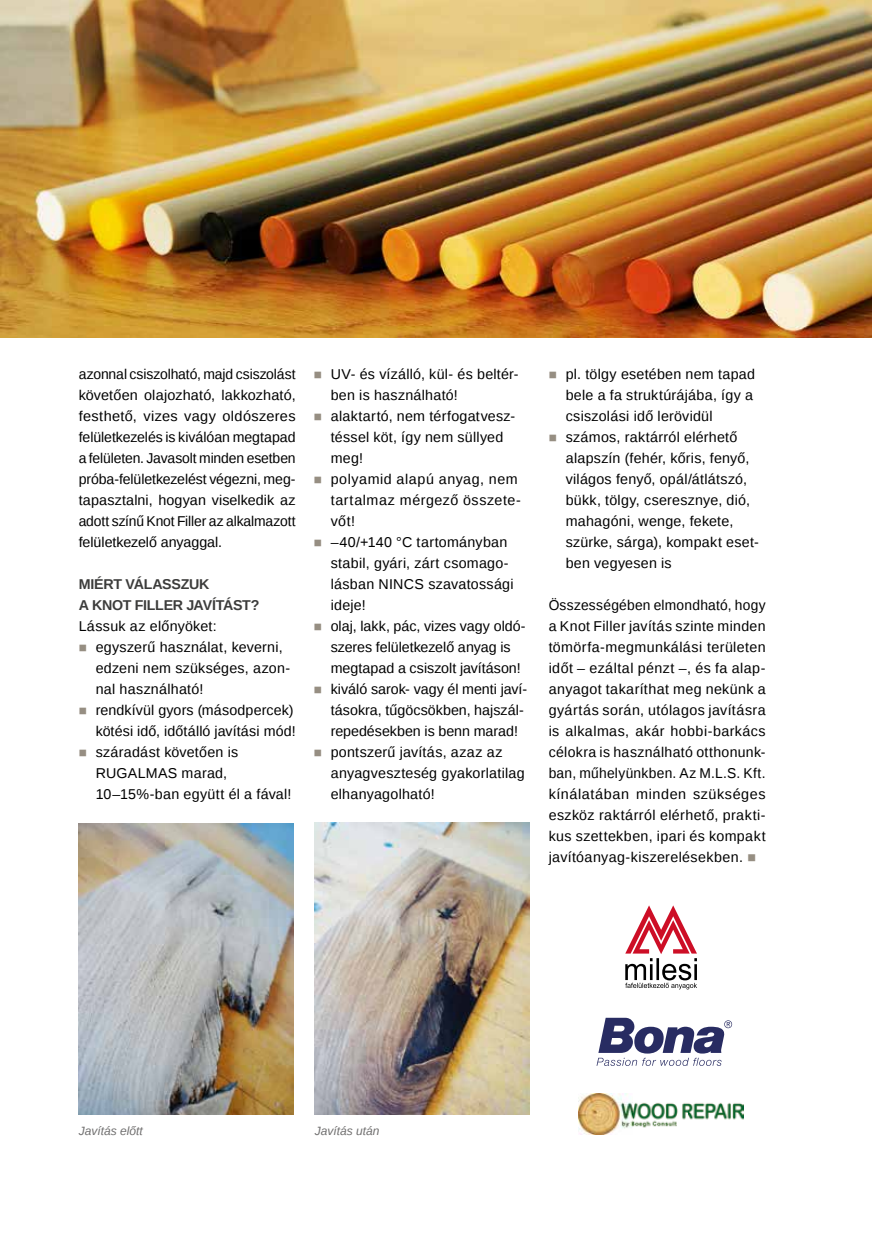
<style>
.page{position:relative;width:872px;height:1242px;background:#fff}
.page>*{position:absolute;margin:0;border:0;box-sizing:border-box;transform-origin:0 0}
.t1{font:14.25px/21px "Liberation Sans";letter-spacing:.015em;color:#000}
.t2{font:14.25px/21px "Liberation Sans";letter-spacing:.04em;color:#000}
.t3{font:700 14.25px/21px "Liberation Sans";letter-spacing:-.015em;color:#3c3c3b}
.t4{font:italic 12px "Liberation Sans";color:#706f6f}
.s1{font-size:13.5px;color:#968e82}
.s2{color:#968e82}
</style>
<div class="page">
<svg style="left:596px;top:1017px;width:136px;height:49px"></svg>
<svg style="left:625px;top:905px;width:72px;height:84px"></svg>
<img style="left:579px;top:1093px;width:164px;height:41px">
<img style="left:0;top:0;width:872px;height:337px">
<img style="left:79px;top:823px;width:214px;height:291px">
<img style="left:315px;top:822px;width:214px;height:292px">
<p class="t1" style="left:79px;top:364px;width:218px;text-align:justify">azonnal csiszolható, majd csiszolást követően olajozható, lakkozható, festhető, vizes vagy oldószeres felületkezelés is kiválóan megtapad a felületen. Javasolt minden esetben próba-felületkezelést végezni, meg&shy;tapasztalni, hogyan viselkedik az adott színű Knot Filler az alkalmazott felületkezelő anyaggal.</p>
<p class="t3" style="left:79px;top:573px;width:182px">MIÉRT VÁLASSZUK<br>A KNOT FILLER JAVÍTÁST?</p>
<p class="t1" style="left:79px;top:616px;width:139px">Lássuk az előnyöket:</p>
<p class="t1" style="left:96px;top:637px;width:196px;text-indent:-17px"><span class="s1">■</span> egyszerű használat, keverni, edzeni nem szükséges, azon&shy;nal használható!</p>
<p class="t1" style="left:79px;top:700px;width:218px;text-align:right"><span class="s1">■</span> rendkívül gyors (másodpercek) kötési idő, időtálló javítási mód!</p>
<p class="t1" style="left:96px;top:742px;width:197px;text-indent:-17px"><span class="s1">■</span> száradást követően is<br>RUGALMAS marad,<br>10–15%-ban együtt él a fával!</p>
<p class="t1" style="left:331px;top:364px;width:189px;text-indent:-17px"><span class="s1">■</span> UV- és vízálló, kül- és beltér&shy;ben is használható!</p>
<p class="t1" style="left:331px;top:406px;width:186px;text-indent:-17px"><span class="s1">■</span> alaktartó, nem térfogatvesz&shy;téssel köt, így nem süllyed meg!</p>
<p class="t2" style="left:331px;top:469px;width:192px;text-indent:-17px"><span class="s1">■</span> polyamid alapú anyag, nem tartalmaz mérgező összete&shy;vőt!</p>
<p class="t1" style="left:331px;top:532px;width:184px;text-indent:-17px"><span class="s1">■</span> –40/+140 °C tartományban stabil, gyári, zárt csomago&shy;lásban NINCS szavatossági ideje!</p>
<p class="t1" style="left:331px;top:616px;width:196px;text-indent:-17px"><span class="s1">■</span> olaj, lakk, pác, vizes vagy oldó&shy;szeres felületkezelő anyag is megtapad a csiszolt javításon!</p>
<p class="t1" style="left:331px;top:679px;width:198px;text-indent:-17px"><span class="s1">■</span> kiváló sarok- vagy él menti javí&shy;tásokra, tűgöcsökben, hajszál&shy;repedésekben is benn marad!</p>
<p class="t1" style="left:331px;top:742px;width:195px;text-indent:-17px"><span class="s1">■</span> pontszerű javítás, azaz az anyagveszteség gyakorlatilag elhanyagolható!</p>
<p class="t1" style="left:565px;top:364px;width:191px;text-indent:-17px"><span class="s1">■</span> pl. tölgy esetében nem tapad bele a fa struktúrájába, így a csiszolási idő lerövidül</p>
<p class="t1" style="left:565px;top:427px;width:195px;text-indent:-17px"><span class="s1">■</span> számos, raktárról elérhető alapszín (fehér, kőris, fenyő, világos fenyő, opál/átlátszó, bükk, tölgy, cseresznye, dió, mahagóni, wenge, fekete, szürke, sárga), kompakt eset&shy;ben vegyesen is</p>
<p class="t1" style="left:548px;top:595px;width:218px;text-align:justify">Összességében elmondható, hogy a Knot Filler javítás szinte minden tömörfa-megmunkálási területen időt – ezáltal pénzt –, és fa alap&shy;anyagot takaríthat meg nekünk a gyártás során, utólagos javításra is alkalmas, akár hobbi-barkács célokra is használható otthonunk&shy;ban, műhelyünkben. Az M.L.S. Kft. kínálatában minden szükséges eszköz raktárról elérhető, prakti&shy;kus szettekben, ipari és kompakt javítóanyag-kiszerelésekben. <span class="s2">■</span></p>
<p class="t4" style="left:79px;top:1123px;width:66px">Javítás előtt</p>
<p class="t4" style="left:315px;top:1123px;width:66px">Javítás után</p>
</div>
